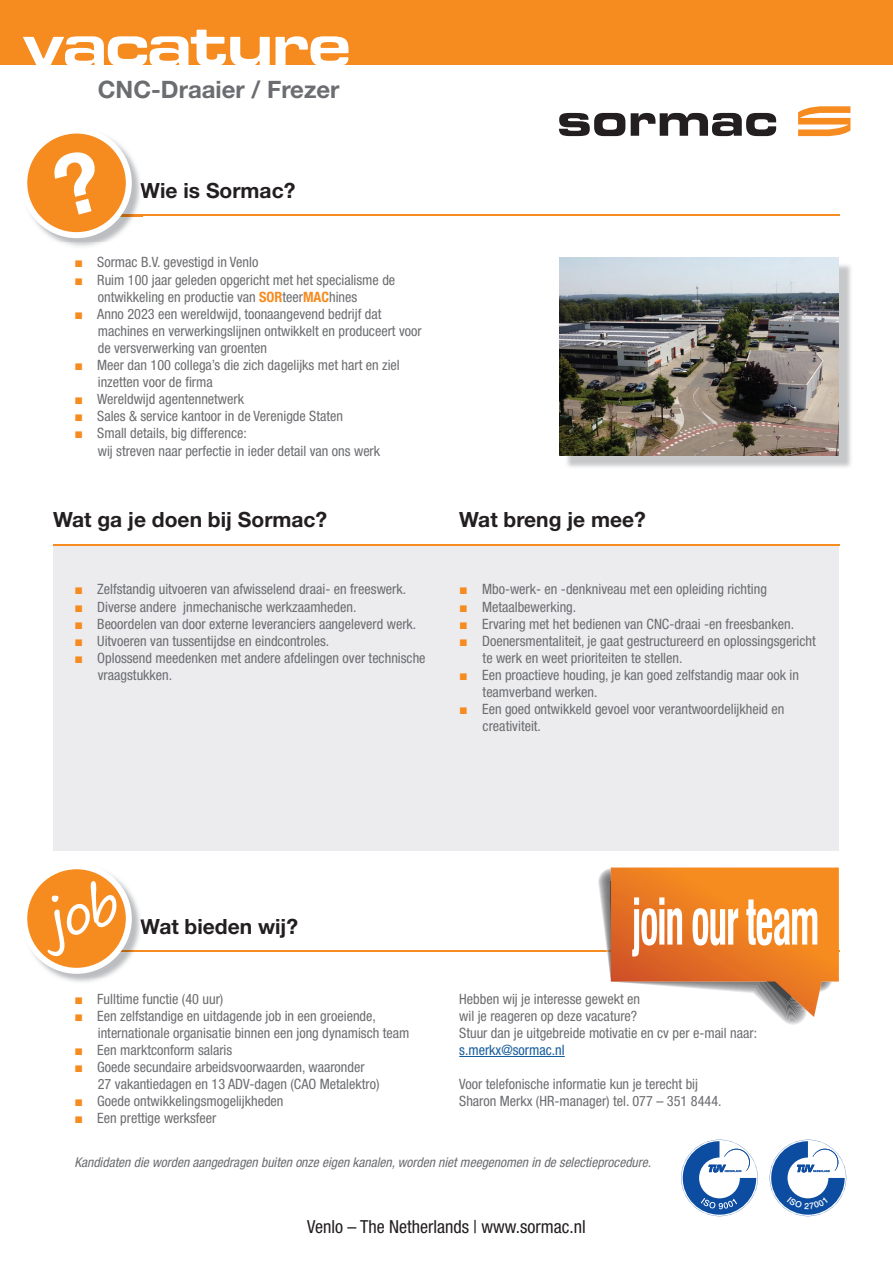
<style>
.page{position:relative;width:893px;height:1263px;background:#fff}
.page>*{position:absolute;margin:0;border:0;box-sizing:border-box;transform-origin:0 0}
.t1{font:60px "Eurostile LT Std Bold Ex 2";letter-spacing:-.06em;color:#fff}
.t2{font:700 24px "Helvetica Neue LT Std";color:#6c6d70}
.t3{font:700 21px "Helvetica Neue LT Std";color:#231f20}
.t4{font:condensed 18px "Helvetica Neue LT Std";color:#231f20}
.t5{font:condensed 14.25px/17.1px "Helvetica Neue LT Std";color:#6c6d70}
.t6{font:condensed 14.25px "Helvetica Neue LT Std";color:#175d9e}
.t7{font:italic condensed 13.5px "Helvetica Neue LT Std";color:#6c6d70}
.s1{font-family:"Arial";font-stretch:normal;color:#f68b1f}
.s2{font-weight:700;color:#f68b1f}
</style>
<div class="page">
<div style="left:0;top:0;width:893px;height:66px;background:#f68b1f"></div>
<hr style="left:53px;top:215px;width:787px;height:1px;background:#f68b1f">
<hr style="left:53px;top:950px;width:787px;height:2px;background:#f68b1f">
<div style="left:53px;top:544px;width:786px;height:307px;background:#ececee"></div>
<hr style="left:53px;top:544px;width:787px;height:1px;background:#f68b1f">
<img style="left:30px;top:136px;width:112px;height:106px">
<img style="left:117px;top:215px;width:25px;height:1px">
<svg style="left:140px;top:183px;width:2px;height:15px"></svg>
<svg style="left:24px;top:131px;width:105px;height:104px;fill:#f68b1f"></svg>
<div style="left:21px;top:128px;width:111px;height:110px;border:6px solid #fff;border-radius:50%"></div>
<img style="left:31px;top:873px;width:109px;height:106px">
<img style="left:122px;top:950px;width:18px;height:2px">
<svg style="left:24px;top:866px;width:105px;height:105px"></svg>
<div style="left:21px;top:863px;width:111px;height:111px;border:6px solid #fff;border-radius:50%"></div>
<svg style="left:798px;top:106px;width:52px;height:30px"></svg>
<svg style="left:559px;top:113px;width:66px;height:23px"></svg>
<svg style="left:631px;top:113px;width:145px;height:23px"></svg>
<img style="left:565px;top:265px;width:286px;height:202px">
<img style="left:559px;top:257px;width:280px;height:198px">
<svg style="left:598px;top:867px;width:241px;height:158px"></svg>
<svg style="left:681px;top:1140px;width:77px;height:76px"></svg>
<hr style="left:459px;top:1056px;width:106px;height:1px;background:#175d9e">
<div style="left:50px;top:148px;width:56px;height:70px;background:#f68b1f"></div>
<svg style="left:34px;top:877px;width:88px;height:81px"></svg>
<svg style="left:770px;top:1140px;width:76px;height:76px"></svg>
<h1 class="t1" style="left:21px;top:3px;width:332px">vacature</h1>
<h2 class="t2" style="left:98px;top:74px;width:243px">CNC-Draaier / Frezer</h2>
<h3 class="t3" style="left:140px;top:178px;width:157px">Wie is Sormac?</h3>
<p class="t5" style="left:74px;top:254px;width:185px"><span class="s1">■</span> Sormac B.V. gevestigd in Venlo</p>
<p class="t5" style="left:98px;top:271px;width:299px;text-indent:-23px"><span class="s1">■</span> Ruim 100 jaar geleden opgericht met het specialisme de ontwikkeling en productie van <span class="s2">SOR</span>teer<span class="s2">MAC</span>hines</p>
<p class="t5" style="left:98px;top:305px;width:325px;text-indent:-23px"><span class="s1">■</span> Anno 2023 een wereldwijd, toonaangevend bedrijf dat machines en verwerkingslijnen ontwikkelt en produceert voor de versverwerking van groenten</p>
<p class="t5" style="left:98px;top:356px;width:304px;text-indent:-23px"><span class="s1">■</span> Meer dan 100 collega’s die zich dagelijks met hart en ziel inzetten voor de rma</p>
<p class="t5" style="left:74px;top:391px;width:171px"><span class="s1">■</span> Wereldwijd agentennetwerk</p>
<p class="t5" style="left:74px;top:408px;width:270px"><span class="s1">■</span> Sales &amp; service kantoor in de Verenigde Staten</p>
<p class="t5" style="left:98px;top:425px;width:284px;text-indent:-23px"><span class="s1">■</span> Small details, big difference:<br>wij streven naar perfectie in ieder detail van ons werk</p>
<h3 class="t3" style="left:53px;top:507px;width:276px">Wat ga je doen bij Sormac?</h3>
<h3 class="t3" style="left:459px;top:507px;width:188px">Wat breng je mee?</h3>
<p class="t5" style="left:74px;top:581px;width:333px"><span class="s1">■</span> Zelfstandig uitvoeren van afwisselend draai- en freeswerk.</p>
<p class="t5" style="left:74px;top:598px;width:284px"><span class="s1">■</span> Diverse andere jnmechanische werkzaamheden.</p>
<p class="t5" style="left:74px;top:615px;width:343px"><span class="s1">■</span> Beoordelen van door externe leveranciers aangeleverd werk.</p>
<p class="t5" style="left:74px;top:632px;width:256px"><span class="s1">■</span> Uitvoeren van tussentijdse en eindcontroles.</p>
<p class="t5" style="left:98px;top:649px;width:329px;text-indent:-23px"><span class="s1">■</span> Oplossend meedenken met andere afdelingen over technische vraagstukken.</p>
<p class="t5" style="left:459px;top:581px;width:309px"><span class="s1">■</span> Mbo-werk- en -denkniveau met een opleiding richting</p>
<p class="t5" style="left:459px;top:598px;width:119px"><span class="s1">■</span> Metaalbewerking.</p>
<p class="t5" style="left:459px;top:615px;width:336px"><span class="s1">■</span> Ervaring met het bedienen van CNC-draai -en freesbanken.</p>
<p class="t5" style="left:483px;top:632px;width:335px;text-indent:-23px"><span class="s1">■</span> Doenersmentaliteit, je gaat gestructureerd en oplossingsgericht te werk en weet prioriteiten te stellen.</p>
<p class="t5" style="left:483px;top:666px;width:318px;text-indent:-23px"><span class="s1">■</span> Een proactieve houding, je kan goed zelfstandig maar ook in teamverband werken.</p>
<p class="t5" style="left:483px;top:700px;width:303px;text-indent:-23px"><span class="s1">■</span> Een goed ontwikkeld gevoel voor verantwoordelijkheid en creativiteit.</p>
<h3 class="t3" style="left:140px;top:914px;width:159px">Wat bieden wij?</h3>
<p class="t5" style="left:74px;top:990px;width:150px"><span class="s1">■</span> Fulltime functie (40 uur)</p>
<p class="t5" style="left:98px;top:1007px;width:313px;text-indent:-23px"><span class="s1">■</span> Een zelfstandige en uitdagende job in een groeiende, internationale organisatie binnen een jong dynamisch team</p>
<p class="t5" style="left:74px;top:1041px;width:159px"><span class="s1">■</span> Een marktconform salaris</p>
<p class="t5" style="left:98px;top:1058px;width:283px;text-indent:-23px"><span class="s1">■</span> Goede secundaire arbeidsvoorwaarden, waaronder<br>27 vakantiedagen en 13 ADV-dagen (CAO Metalektro)</p>
<p class="t5" style="left:74px;top:1093px;width:211px"><span class="s1">■</span> Goede ontwikkelingsmogelijkheden</p>
<p class="t5" style="left:74px;top:1110px;width:144px"><span class="s1">■</span> Een prettige werksfeer</p>
<p class="t5" style="left:459px;top:990px;width:299px">Hebben wij je interesse gewekt en<br>wil je reageren op deze vacature?<br>Stuur dan je uitgebreide motivatie en cv per e-mail naar:</p>
<p class="t6" style="left:459px;top:1042px;width:107px">s.merkx@sormac.nl</p>
<p class="t5" style="left:459px;top:1075px;width:264px">Voor telefonische informatie kun je terecht bij<br>Sharon Merkx (HR-manager) tel. 077 – 351 8444.</p>
<p class="t7" style="left:74px;top:1154px;width:578px">Kandidaten die worden aangedragen buiten onze eigen kanalen, worden niet meegenomen in de selectieprocedure.</p>
<p class="t4" style="left:307px;top:1216px;width:280px">Venlo – The Netherlands | www.sormac.nl</p>
</div>
